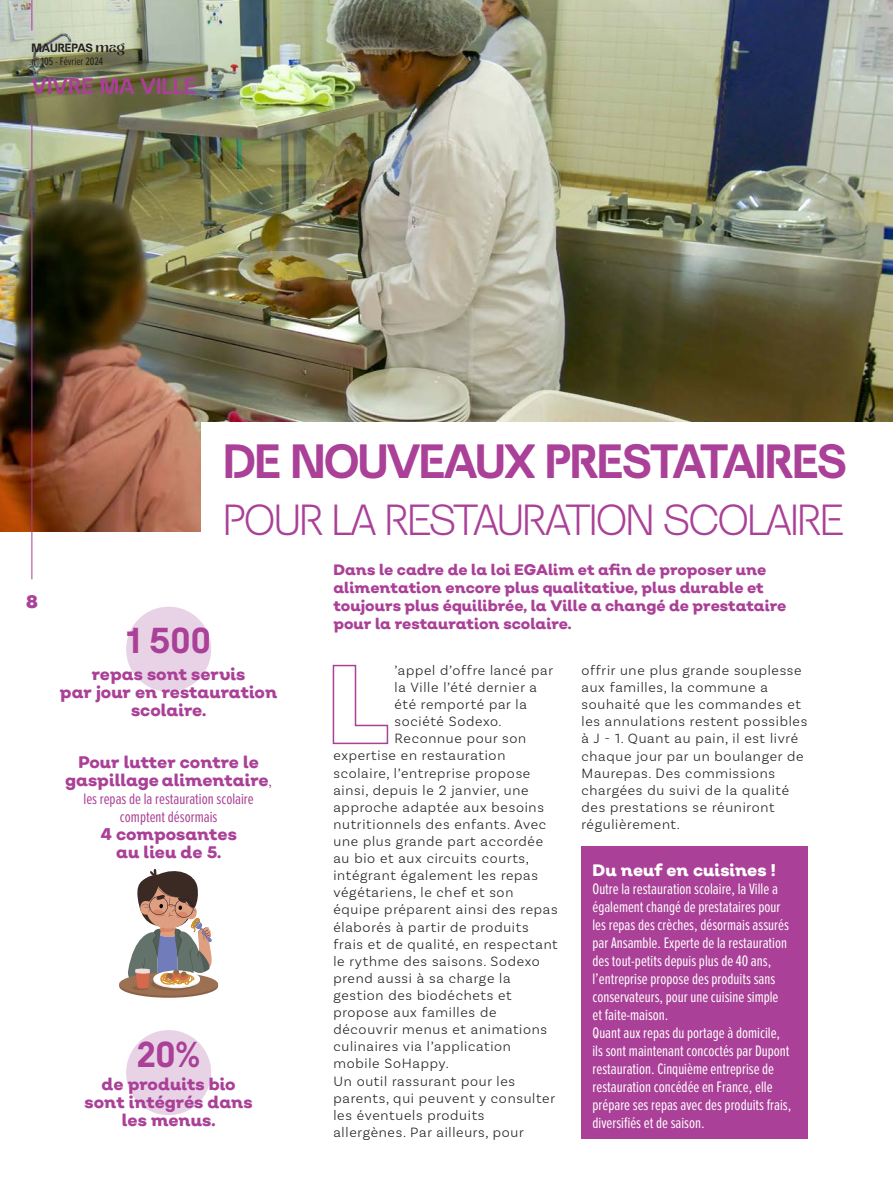
<style>
.page{position:relative;width:893px;height:1191px;background:#fff}
.page>*{position:absolute;margin:0;border:0;box-sizing:border-box;transform-origin:0 0}
.t1{font:700 48px "Terminal Guise";letter-spacing:-.03em;color:#aa4097}
.t2{font:300 43.5px "Terminal Guise";letter-spacing:-.03em;color:#aa4097}
.t3{font:700 36px "Terminal Guise";color:#aa4097}
.t4{font:700 22.5px "Terminal Guise";color:#aa4097}
.t5{font:900 18px "Nutmeg Headline";color:#aa4097}
.t6{font:800 16.5px/18px "Nutmeg Headline";color:#aa4097;text-align:center}
.t7{font:800 16.5px "Nutmeg Headline";color:#fff}
.t8{font:15.75px/18px "Proxima Nova Ex Cn";color:#fff}
.t9{font:15.75px/18px "Proxima Nova Ex Cn";color:#aa4097;text-align:center}
.t10{font:800 15px/18px "Nutmeg Headline";color:#aa4097}
.t11{font:300 14.25px/17.1px "Basic Sans";letter-spacing:.05em;color:#231f20}
.t12{font:700 12px "Terminal Guise";color:#231f20}
.t13{font:11.25px "Proxima Nova Ex Cn";color:#231f20}
.s1{font-family:"Zolina"}
.s2{font-family:"Proxima Nova Ex Cn";font-weight:400;font-size:15.75px}
</style>
<div class="page">
<img style="left:0;top:0;width:893px;height:531px">
<svg style="left:332px;top:664px;width:57px;height:81px"></svg>
<div style="left:126px;top:606px;width:85px;height:85px;background:#e8d3e6;border-radius:50%"></div>
<svg style="left:119px;top:868px;width:99px;height:129px"></svg>
<div style="left:202px;top:422px;width:691px;height:153px;background:#fff"></div>
<div style="left:126px;top:1030px;width:85px;height:85px;background:#e8d3e6;border-radius:50%"></div>
<div style="left:581px;top:846px;width:227px;height:292px;background:#aa4097"></div>
<hr style="left:32px;top:0;width:1px;height:31px;background:#aa4097">
<hr style="left:32px;top:110px;width:1px;height:469px;background:#aa4097">
<p class="t12" style="left:32px;top:40px;width:95px">MAUREPAS <span class="s1">mag</span></p>
<p class="t13" style="left:32px;top:56px;width:73px">n° 105 - Février 2024</p>
<h3 class="t4" style="left:32px;top:72px;width:166px">VIVRE MA VILLE</h3>
<p class="t5" style="left:26px;top:589px;width:13px">8</p>
<h3 class="t3" style="left:126px;top:618px;width:86px">1 500</h3>
<h1 class="t1" style="left:223px;top:431px;width:625px">DE NOUVEAUX PRESTATAIRES</h1>
<h2 class="t2" style="left:223px;top:494px;width:622px">POUR LA RESTAURATION SCOLAIRE</h2>
<p class="t10" style="left:333px;top:561px;width:455px">Dans le cadre de la loi EGAlim et afin de proposer une alimentation encore plus qualitative, plus durable et toujours plus équilibrée, la Ville a changé de prestataire pour la restauration scolaire.</p>
<p class="t6" style="left:60px;top:665px;width:219px">repas sont servis<br>par jour en restauration scolaire.</p>
<p class="t6" style="left:65px;top:753px;width:209px">Pour lutter contre le gaspillage alimentaire<span class="s2">,</span></p>
<p class="t9" style="left:84px;top:790px;width:172px">les repas de la restauration scolaire comptent désormais</p>
<p class="t6" style="left:100px;top:825px;width:138px">4 composantes au lieu de 5.</p>
<h3 class="t3" style="left:137px;top:1032px;width:65px">20%</h3>
<p class="t6" style="left:85px;top:1075px;width:170px">de produits bio sont intégrés dans les menus.</p>
<p class="t11" style="left:394px;top:661px;width:160px">’appel d’offre lancé par</p>
<p class="t11" style="left:394px;top:678px;width:144px">la Ville l’été dernier a</p>
<p class="t11" style="left:394px;top:695px;width:134px">été remporté par la</p>
<p class="t11" style="left:394px;top:713px;width:109px">société Sodexo.</p>
<p class="t11" style="left:394px;top:730px;width:133px">Reconnue pour son</p>
<p class="t11" style="left:333px;top:747px;width:173px">expertise en restauration</p>
<p class="t11" style="left:333px;top:764px;width:198px">scolaire, l’entreprise propose</p>
<p class="t11" style="left:333px;top:781px;width:197px">ainsi, depuis le 2 janvier, une</p>
<p class="t11" style="left:333px;top:798px;width:212px">approche adaptée aux besoins</p>
<p class="t11" style="left:333px;top:815px;width:214px">nutritionnels des enfants. Avec</p>
<p class="t11" style="left:333px;top:832px;width:211px">une plus grande part accordée</p>
<p class="t11" style="left:333px;top:849px;width:197px">au bio et aux circuits courts,</p>
<p class="t11" style="left:333px;top:866px;width:206px">intégrant également les repas</p>
<p class="t11" style="left:333px;top:884px;width:181px">végétariens, le chef et son</p>
<p class="t11" style="left:333px;top:901px;width:226px">équipe préparent ainsi des repas</p>
<p class="t11" style="left:333px;top:918px;width:197px">élaborés à partir de produits</p>
<p class="t11" style="left:333px;top:935px;width:226px">frais et de qualité, en respectant</p>
<p class="t11" style="left:333px;top:952px;width:208px">le rythme des saisons. Sodexo</p>
<p class="t11" style="left:333px;top:969px;width:179px">prend aussi à sa charge la</p>
<p class="t11" style="left:333px;top:986px;width:180px">gestion des biodéchets et</p>
<p class="t11" style="left:333px;top:1003px;width:165px">propose aux familles de</p>
<p class="t11" style="left:333px;top:1020px;width:215px">découvrir menus et animations</p>
<p class="t11" style="left:333px;top:1037px;width:179px">culinaires via l’application</p>
<p class="t11" style="left:333px;top:1055px;width:117px">mobile SoHappy.</p>
<p class="t11" style="left:333px;top:1072px;width:183px">Un outil rassurant pour les</p>
<p class="t11" style="left:333px;top:1089px;width:223px">parents, qui peuvent y consulter</p>
<p class="t11" style="left:333px;top:1106px;width:153px">les éventuels produits</p>
<p class="t11" style="left:333px;top:1123px;width:192px">allergènes. Par ailleurs, pour</p>
<p class="t11" style="left:581px;top:661px;width:227px">offrir une plus grande souplesse aux familles, la commune a souhaité que les commandes et les annulations restent possibles à J - 1. Quant au pain, il est livré chaque jour par un boulanger de<br>Maurepas. Des commissions chargées du suivi de la qualité des prestations se réuniront régulièrement.</p>
<p class="t7" style="left:592px;top:859px;width:185px">Du neuf en cuisines !</p>
<p class="t8" style="left:592px;top:880px;width:200px">Outre la restauration scolaire, la Ville a également changé de prestataires pour les repas des crèches, désormais assurés par Ansamble. Experte de la restauration des tout-petits depuis plus de 40 ans, l’entreprise propose des produits sans conservateurs, pour une cuisine simple et faite-maison.<br>Quant aux repas du portage à domicile, ils sont maintenant concoctés par Dupont restauration. Cinquième entreprise de restauration concédée en France, elle prépare ses repas avec des produits frais, diversifiés et de saison.</p>
</div>
